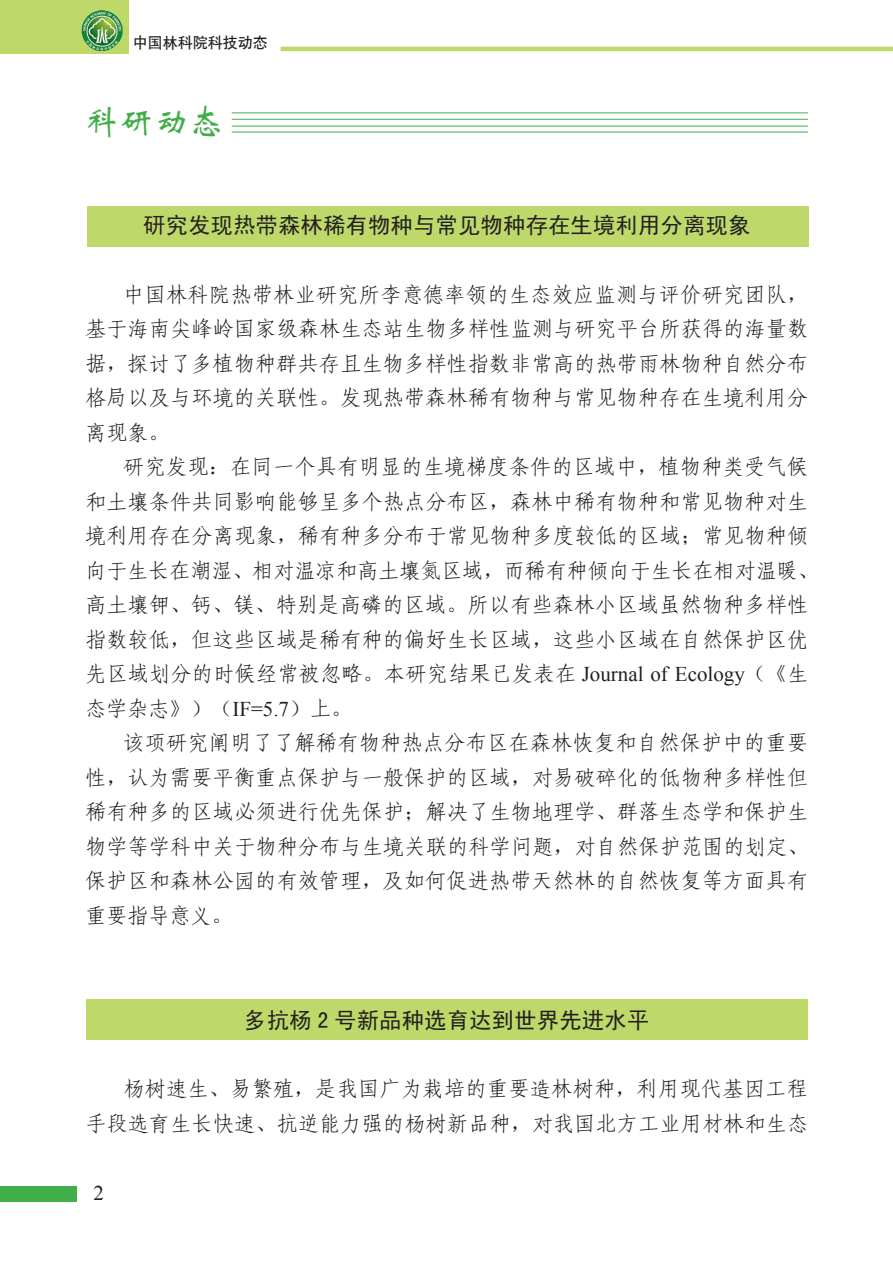
<style>
.page{position:relative;width:893px;height:1263px;background:#fff}
.page>*{position:absolute;margin:0;border:0;box-sizing:border-box;transform-origin:0 0}
.栏目{font:34.5px "ST Xinwei";color:#40ae49}
.标题{font:22.5px "Sim Hei";color:#231f20}
.正文{font:21px/34.5px "Fang Song GB2312";letter-spacing:.015em;color:#231f20;text-align:justify}
.图解{font:21px "Times New Roman";color:#231f20}
.t1{font:15px "H Yb 1 gj";color:#231f20}
.s1{font-family:"Sim Sun"}
.s2{font-family:"Times New Roman"}
</style>
<div class="page">
<div style="left:0;top:0;width:128px;height:54px;background:#bed86a"></div>
<img style="left:82px;top:10px;width:41px;height:41px">
<hr style="left:281px;top:47px;width:612px;height:4px;background:#bed86a">
<div style="left:0;top:1186px;width:77px;height:16px;background:#40ae49"></div>
<div style="left:86px;top:999px;width:721px;height:41px;background:#bed86a"></div>
<div style="left:87px;top:207px;width:722px;height:40px;background:#bed86a"></div>
<hr style="left:232px;top:132px;width:576px;height:1px;background:#40ae49">
<hr style="left:232px;top:126px;width:576px;height:1px;background:#40ae49">
<hr style="left:232px;top:119px;width:576px;height:1px;background:#40ae49">
<hr style="left:232px;top:113px;width:576px;height:1px;background:#40ae49">
<p class="t1" style="left:133px;top:35px;width:136px">中国林科院科技动态</p>
<p class="栏目" style="left:85px;top:104px;width:139px">科研动态</p>
<p class="标题" style="left:143px;top:214px;width:609px">研究发现热带森林稀有物种与常见物种存在生境利用分离现象</p>
<p class="正文" style="left:85px;top:277px;width:725px;text-indent:38px">中国林科院热带林业研究所李意德率领的生态效应监测与评价研究团队<span class="s1">，</span>基于海南尖峰岭国家级森林生态站生物多样性监测与研究平台所获得的海量数据<span class="s1">，</span>探讨了多植物种群共存且生物多样性指数非常高的热带雨林物种自然分布格局以及与环境的关联性<span class="s1">。</span>发现热带森林稀有物种与常见物种存在生境利用分离现象<span class="s1">。</span></p>
<p class="正文" style="left:85px;top:449px;width:735px;text-align:left;text-indent:38px">研究发现<span class="s1">：</span>在同一个具有明显的生境梯度条件的区域中<span class="s1">，</span>植物种类受气候和土壤条件共同影响能够呈多个热点分布区<span class="s1">，</span>森林中稀有物种和常见物种对生境利用存在分离现象<span class="s1">，</span>稀有种多分布于常见物种多度较低的区域<span class="s1">；</span>常见物种倾向于生长在潮湿<span class="s1">、</span>相对温凉和高土壤氮区域<span class="s1">，</span>而稀有种倾向于生长在相对温暖<span class="s1">、</span>高土壤钾<span class="s1">、</span>钙<span class="s1">、</span>镁<span class="s1">、</span>特别是高磷的区域<span class="s1">。</span>所以有些森林小区域虽然物种多样性指数较低<span class="s1">，</span>但这些区域是稀有种的偏好生长区域<span class="s1">，</span>这些小区域在自然保护区优先区域划分的时候经常被忽略<span class="s1">。</span>本研究结果已发表在 <span class="s2">Journal of Ecology</span><span class="s1">（《</span>生态学杂志<span class="s1">》）（</span><span class="s2">IF=5.7</span><span class="s1">）</span>上<span class="s1">。</span></p>
<p class="正文" style="left:85px;top:725px;width:725px;text-indent:38px">该项研究阐明了了解稀有物种热点分布区在森林恢复和自然保护中的重要性<span class="s1">，</span>认为需要平衡重点保护与一般保护的区域<span class="s1">，</span>对易破碎化的低物种多样性但稀有种多的区域必须进行优先保护<span class="s1">；</span>解决了生物地理学<span class="s1">、</span>群落生态学和保护生物学等学科中关于物种分布与生境关联的科学问题<span class="s1">，</span>对自然保护范围的划定<span class="s1">、</span>保护区和森林公园的有效管理<span class="s1">，</span>及如何促进热带天然林的自然恢复等方面具有重要指导意义<span class="s1">。</span></p>
<p class="标题" style="left:244px;top:1008px;width:407px">多抗杨 2 号新品种选育达到世界先进水平</p>
<p class="正文" style="left:85px;top:1071px;width:725px;text-align:right">杨树速生<span class="s1">、</span>易繁殖<span class="s1">，</span>是我国广为栽培的重要造林树种<span class="s1">，</span>利用现代基因工程<br>手段选育生长快速<span class="s1">、</span>抗逆能力强的杨树新品种<span class="s1">，</span>对我国北方工业用材林和生态</p>
<p class="图解" style="left:94px;top:1178px;width:12px">2</p>
</div>
